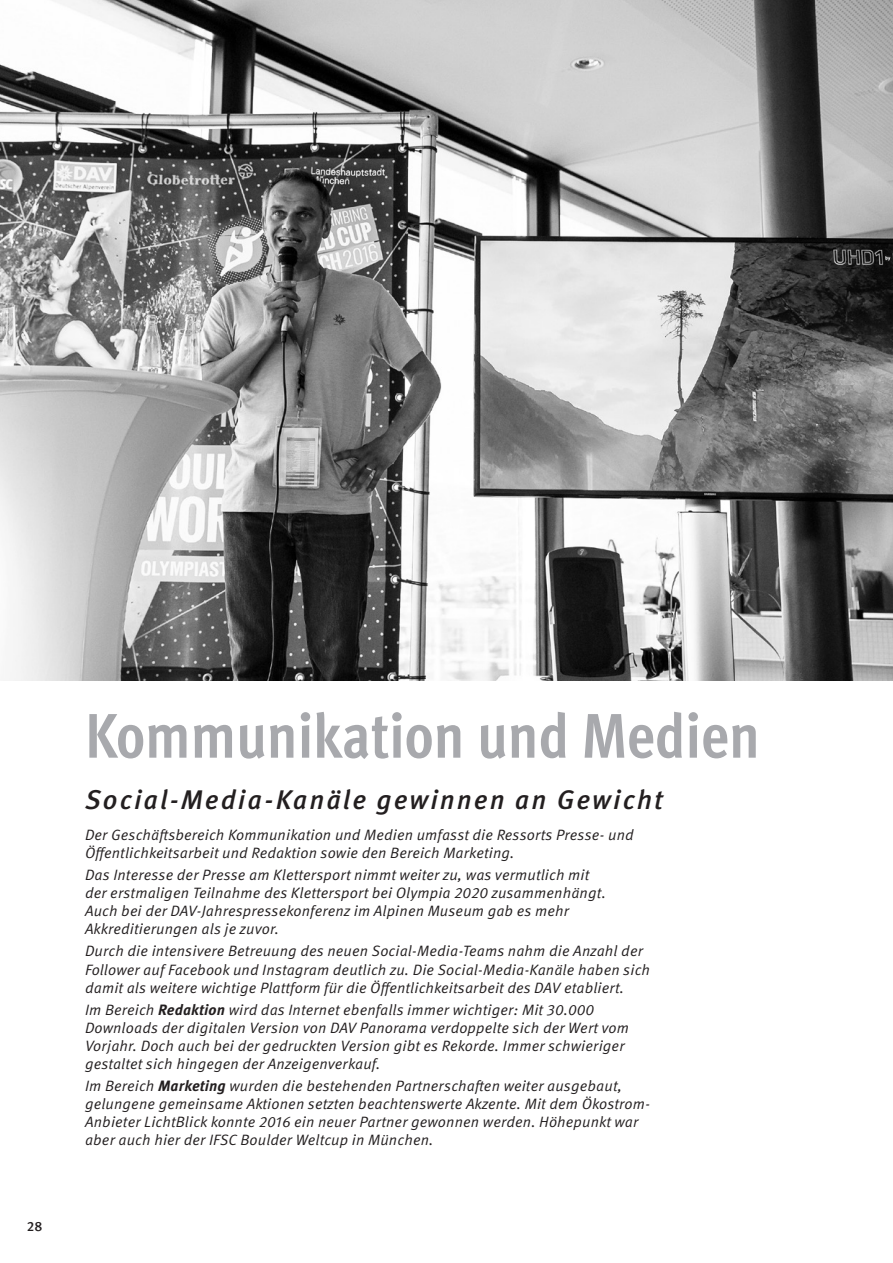
<style>
.page{position:relative;width:893px;height:1263px;background:#fff}
.page>*{position:absolute;margin:0;border:0;box-sizing:border-box;transform-origin:0 0}
._1_Head_Kapitel{font:700 condensed 63px "Meta OT";letter-spacing:-.005em;color:#a8a9ad}
._1_Head_Einstieg{font:italic 500 27px "Meta OT";letter-spacing:.065em;color:#231f20}
._1_Text_Einstieg{font:15px/18px "Meta OT Norm Ita";letter-spacing:.01em;color:#231f20}
.t1{font:500 13.5px "Meta OT";color:#231f20}
.s1{font-family:"Meta OT";font-weight:700;font-style:italic}
</style>
<div class="page">
<img style="left:0;top:0;width:893px;height:680px">
<p class="t1" style="left:27px;top:1218px;width:17px">28</p>
<p class="_1_Head_Kapitel" style="left:85px;top:695px;width:676px">Kommunikation und Medien</p>
<p class="_1_Head_Einstieg" style="left:85px;top:784px;width:581px">Social-Media-Kanäle gewinnen an Gewicht</p>
<p class="_1_Text_Einstieg" style="left:85px;top:826px;width:550px">Der Geschäftsbereich Kommunikation und Medien umfasst die Ressorts Presse- und<br>Öffentlichkeitsarbeit und Redaktion sowie den Bereich Marketing.</p>
<p class="_1_Text_Einstieg" style="left:85px;top:866px;width:522px">Das Interesse der Presse am Klettersport nimmt weiter zu, was vermutlich mit der erstmaligen Teilnahme des Klettersport bei Olympia 2020 zusammenhängt.<br>Auch bei der DAV-Jahrespressekonferenz im Alpinen Museum gab es mehr Akkreditierungen als je zuvor.</p>
<p class="_1_Text_Einstieg" style="left:85px;top:943px;width:566px">Durch die intensivere Betreuung des neuen Social-Media-Teams nahm die Anzahl der<br>Follower auf Facebook und Instagram deutlich zu. Die Social-Media-Kanäle haben sich damit als weitere wichtige Plattform für die Öffentlichkeitsarbeit des DAV etabliert.</p>
<p class="_1_Text_Einstieg" style="left:85px;top:1001px;width:545px">Im Bereich <span class="s1">Redaktion</span> wird das Internet ebenfalls immer wichtiger: Mit 30.000<br>Downloads der digitalen Version von DAV Panorama verdoppelte sich der Wert vom Vorjahr. Doch auch bei der gedruckten Version gibt es Rekorde. Immer schwieriger gestaltet sich hingegen der Anzeigenverkauf.</p>
<p class="_1_Text_Einstieg" style="left:85px;top:1077px;width:567px">Im Bereich <span class="s1">Marketing</span> wurden die bestehenden Partnerschaften weiter ausgebaut, gelungene gemeinsame Aktionen setzten beachtenswerte Akzente. Mit dem Ökostrom-Anbieter LichtBlick konnte 2016 ein neuer Partner gewonnen werden. Höhepunkt war aber auch hier der IFSC Boulder Weltcup in München.</p>
</div>
